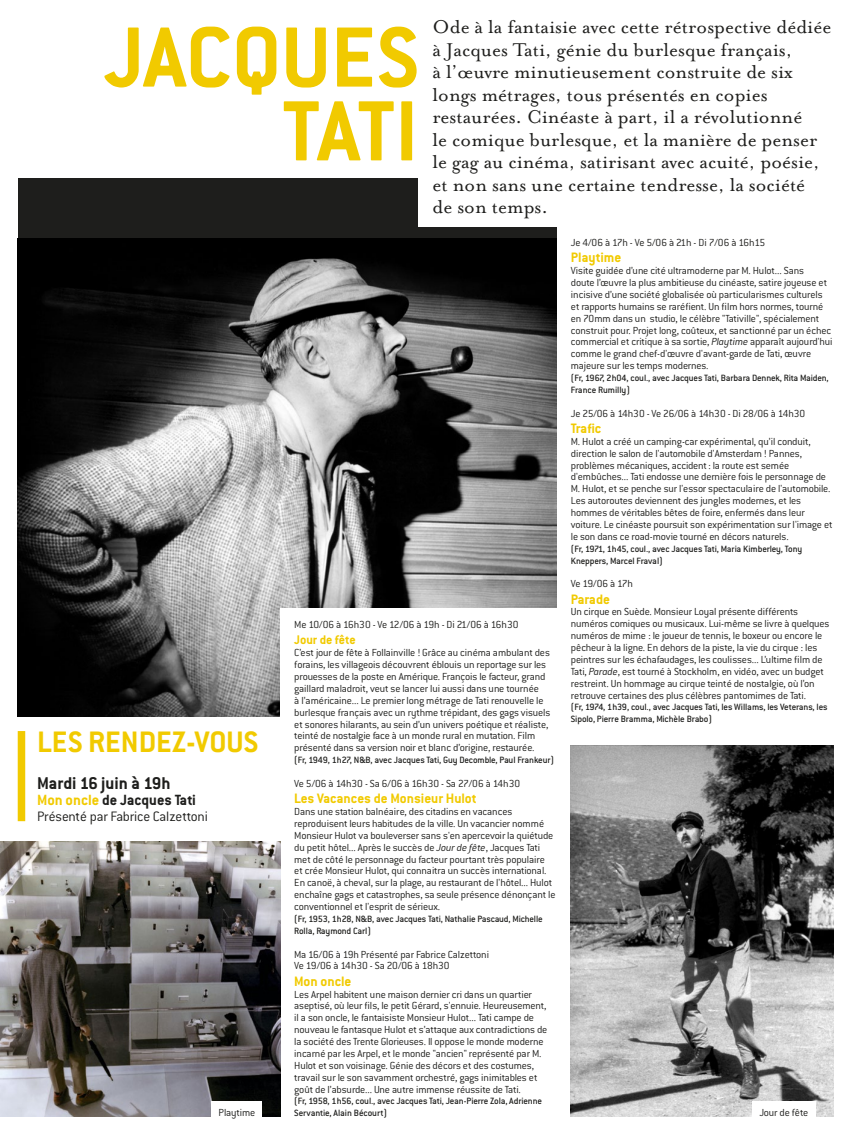
<style>
.page{position:relative;width:851px;height:1134px;background:#fff}
.page>*{position:absolute;margin:0;border:0;box-sizing:border-box;transform-origin:0 0}
.t1{font:700 93.75px/73.8px "Conduit ITC";color:#f1ca00;text-align:right}
.t2{font:700 32.5px "Conduit ITC";color:#f1ca00}
.t3{font:21.25px/22.5px "Mrs Eaves Roman";color:#1e1e1c}
.t4{font:700 18.75px "Conduit ITC";color:#1e1e1c}
.t5{font:700 16.25px "Conduit ITC";color:#1e1e1c}
.t6{font:700 15px "Conduit ITC";color:#f1ca00}
.t7{font:300 15px "Conduit ITC";letter-spacing:-.01em;color:#1e1e1c}
.t8{font:700 13.75px "Conduit ITC";color:#f1ca00}
.t9{font:300 11.25px/11.9px "Conduit ITC";letter-spacing:-.015em;color:#1e1e1c}
.t10{font:500 10px/11.9px "Conduit ITC";letter-spacing:-.015em;color:#1e1e1c}
.s1{font-style:italic}
.s2{color:#f1ca00}
</style>
<div class="page">
<div style="left:18px;top:178px;width:538px;height:389px;background:#1e1e1c"></div>
<img style="left:18px;top:239px;width:538px;height:477px">
<div style="left:280px;top:608px;width:290px;height:123px;background:#fff"></div>
<div style="left:418px;top:154px;width:214px;height:73px;background:#fff"></div>
<img style="left:0;top:841px;width:280px;height:275px">
<img style="left:570px;top:745px;width:263px;height:371px">
<div style="left:18px;top:731px;width:7px;height:90px;background:#f1ca00"></div>
<div style="left:211px;top:1101px;width:51px;height:22px;background:#fff"></div>
<div style="left:752px;top:1101px;width:63px;height:22px;background:#fff"></div>
<h1 class="t1" style="left:104px;top:19px;width:316px">JACQUES<br>TATI</h1>
<p class="t3" style="left:432px;top:16px;width:400px">Ode à la fantaisie avec cette rétrospective dédiée à Jacques Tati, génie du burlesque français,<br>à l’œuvre minutieusement construite de six longs métrages, tous présentés en copies restaurées. Cinéaste à part, il a révolutionné<br>le comique burlesque, et la manière de penser le gag au cinéma, satirisant avec acuité, poésie, et non sans une certaine tendresse, la société<br>de son temps.</p>
<p class="t9" style="left:570px;top:237px;width:196px">Je 4/06 à 17h - Ve 5/06 à 21h - Di 7/06 à 16h15</p>
<h3 class="t6" style="left:570px;top:249px;width:52px">Playtime</h3>
<p class="t9" style="left:570px;top:265px;width:263px">Visite guidée d’une cité ultramoderne par M. Hulot... Sans<br>doute l’œuvre la plus ambitieuse du cinéaste, satire joyeuse et incisive d’une société globalisée où particularismes culturels et rapports humains se raréfient. Un film hors normes, tourné en 70mm dans un studio, le célèbre "Tativille", spécialement construit pour. Projet long, coûteux, et sanctionné par un échec commercial et critique à sa sortie, <span class="s1">Playtime</span> apparaît aujourd'hui comme le grand chef-d'œuvre d'avant-garde de Tati, œuvre majeure sur les temps modernes.</p>
<p class="t10" style="left:570px;top:372px;width:259px">(Fr, 1967, 2h04, coul., avec Jacques Tati, Barbara Dennek, Rita Maiden,<br>France Rumilly)</p>
<p class="t9" style="left:570px;top:407px;width:236px">Je 25/06 à 14h30 - Ve 26/06 à 14h30 - Di 28/06 à 14h30</p>
<h3 class="t6" style="left:570px;top:419px;width:32px">Trafic</h3>
<p class="t9" style="left:570px;top:435px;width:263px">M. Hulot a créé un camping-car expérimental, qu’il conduit, direction le salon de l'automobile d'Amsterdam ! Pannes, problèmes mécaniques, accident: la route est semée d'embûches... Tati endosse une dernière fois le personnage de M. Hulot, et se penche sur l'essor spectaculaire de l'automobile.<br>Les autoroutes deviennent des jungles modernes, et les hommes de véritables bêtes de foire, enfermés dans leur voiture. Le cinéaste poursuit son expérimentation sur l'image et le son dans ce road-movie tourné en décors naturels.</p>
<p class="t10" style="left:570px;top:542px;width:233px">(Fr, 1971, 1h45, coul., avec Jacques Tati, Maria Kimberley, Tony<br>Kneppers, Marcel Fraval)</p>
<p class="t9" style="left:570px;top:578px;width:64px">Ve 19/06 à 17h</p>
<h3 class="t6" style="left:570px;top:590px;width:41px">Parade</h3>
<p class="t9" style="left:570px;top:606px;width:260px">Un cirque en Suède. Monsieur Loyal présente différents numéros comiques ou musicaux. Lui-même se livre à quelques numéros de mime : le joueur de tennis, le boxeur ou encore le pêcheur à la ligne. En dehors de la piste, la vie du cirque : les peintres sur les échafaudages, les coulisses... L’ultime film de Tati, <span class="s1">Parade</span>, est tourné à Stockholm, en vidéo, avec un budget restreint. Un hommage au cirque teinté de nostalgie, où l’on retrouve certaines des plus célèbres pantomimes de Tati.</p>
<p class="t10" style="left:570px;top:701px;width:258px">(Fr, 1974, 1h39, coul., avec Jacques Tati, les Willams, les Veterans, les<br>Sipolo, Pierre Bramma, Michèle Brabo)</p>
<p class="t9" style="left:294px;top:619px;width:226px">Me 10/06 à 16h30 - Ve 12/06 à 19h - Di 21/06 à 16h30</p>
<p class="t8" style="left:294px;top:632px;width:63px">Jour de fête</p>
<p class="t9" style="left:294px;top:647px;width:257px">C’est jour de fête à Follainville ! Grâce au cinéma ambulant des forains, les villageois découvrent éblouis un reportage sur les prouesses de la poste en Amérique. François le facteur, grand gaillard maladroit, veut se lancer lui aussi dans une tournée<br>à l’américaine... Le premier long métrage de Tati renouvelle le burlesque français avec un rythme trépidant, des gags visuels et sonores hilarants, au sein d’un univers poétique et réaliste, teinté de nostalgie face à un monde rural en mutation. Film présenté dans sa version noir et blanc d’origine, restaurée.</p>
<p class="t10" style="left:294px;top:754px;width:261px">(Fr, 1949, 1h27, N&amp;B, avec Jacques Tati, Guy Decomble, Paul Frankeur)</p>
<p class="t9" style="left:294px;top:777px;width:227px">Ve 5/06 à 14h30 - Sa 6/06 à 16h30 - Sa 27/06 à 14h30</p>
<h3 class="t6" style="left:294px;top:790px;width:184px">Les Vacances de Monsieur Hulot</h3>
<p class="t9" style="left:294px;top:806px;width:263px">Dans une station balnéaire, des citadins en vacances reproduisent leurs habitudes de la ville. Un vacancier nommé Monsieur Hulot va bouleverser sans s'en apercevoir la quiétude du petit hôtel... Après le succès de <span class="s1">Jour de fête</span>, Jacques Tati met de côté le personnage du facteur pourtant très populaire et crée Monsieur Hulot, qui connaitra un succès international.<br>En canoë, à cheval, sur la plage, au restaurant de l'hôtel... Hulot enchaîne gags et catastrophes, sa seule présence dénonçant le conventionnel et l'esprit de sérieux.</p>
<p class="t10" style="left:294px;top:913px;width:250px">(Fr, 1953, 1h28, N&amp;B, avec Jacques Tati, Nathalie Pascaud, Michelle<br>Rolla, Raymond Carl)</p>
<p class="t9" style="left:294px;top:948px;width:196px">Ma 16/06 à 19h Présenté par Fabrice Calzettoni<br>Ve 19/06 à 14h30 - Sa 20/06 à 18h30</p>
<h3 class="t6" style="left:294px;top:972px;width:59px">Mon oncle</h3>
<p class="t9" style="left:294px;top:988px;width:254px">Les Arpel habitent une maison dernier cri dans un quartier aseptisé, où leur fils, le petit Gérard, s'ennuie. Heureusement, il a son oncle, le fantaisiste Monsieur Hulot... Tati campe de nouveau le fantasque Hulot et s’attaque aux contradictions de la société des Trente Glorieuses. Il oppose le monde moderne incarné par les Arpel, et le monde "ancien" représenté par M.<br>Hulot et son voisinage. Génie des décors et des costumes, travail sur le son savamment orchestré, gags inimitables et goût de l’absurde... Une autre immense réussite de Tati.</p>
<p class="t10" style="left:294px;top:1095px;width:249px">(Fr, 1958, 1h56, coul., avec Jacques Tati, Jean-Pierre Zola, Adrienne<br>Servantie, Alain Bécourt)</p>
<h2 class="t2" style="left:37px;top:723px;width:68px">Les rende</h2>
<h2 class="t2" style="left:172px;top:723px;width:40px">z-vous</h2>
<h3 class="t4" style="left:37px;top:772px;width:135px">Mardi 16 juin à 19h</h3>
<h3 class="t5" style="left:37px;top:790px;width:160px"><span class="s2">Mon oncle</span> de Jacques Tati</h3>
<h3 class="t7" style="left:37px;top:808px;width:172px">Présenté par Fabrice Calzettoni</h3>
<p class="t9" style="left:218px;top:1107px;width:38px">Playtime</p>
<p class="t9" style="left:759px;top:1107px;width:50px">Jour de fête</p>
</div>
